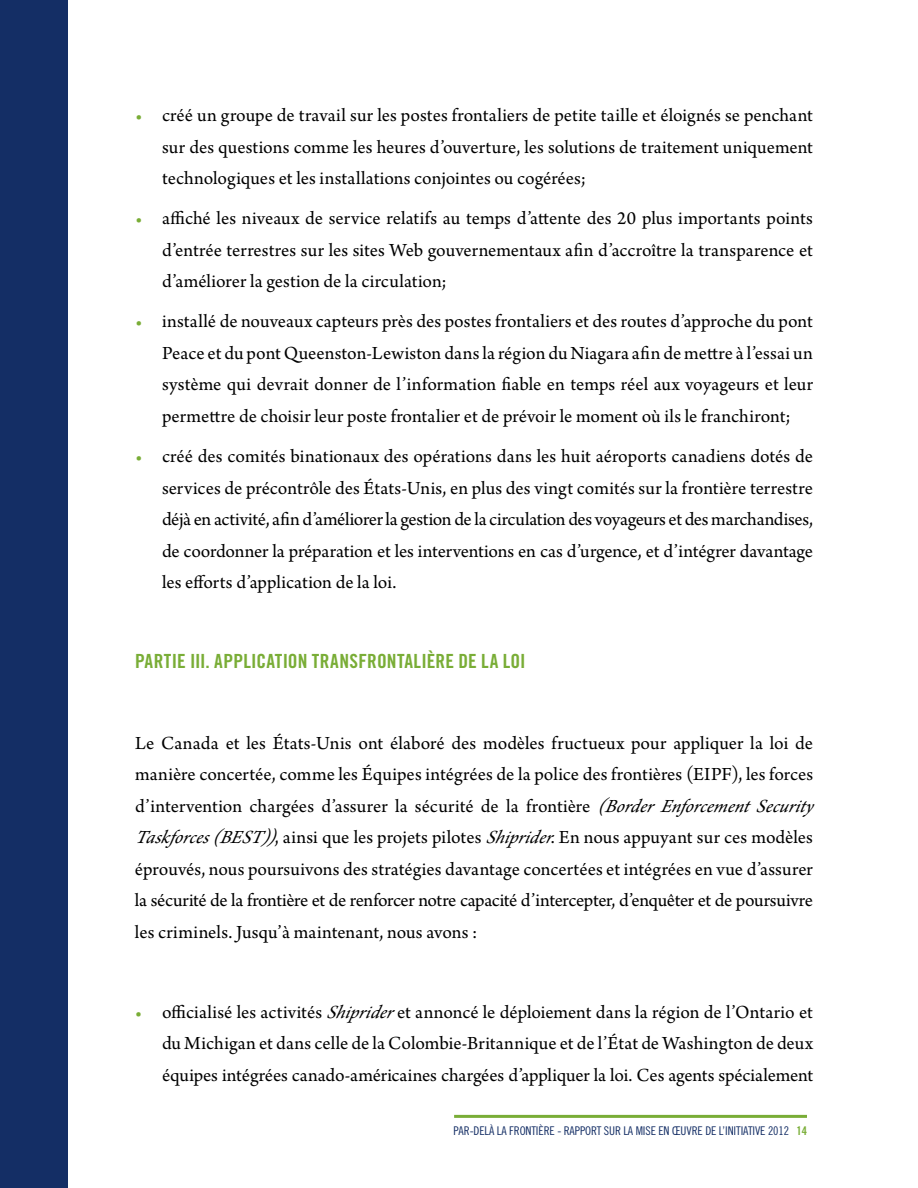
<style>
.page{position:relative;width:918px;height:1188px;background:#fff}
.page>*{position:absolute;margin:0;border:0;box-sizing:border-box;transform-origin:0 0}
.t1{font:19.5px/31.5px "Arno Pro";color:#000;text-align:justify}
.t2{font:19.5px "Trade Gothic Bold Cond Twenty";letter-spacing:.01em;color:#79ad36}
.t3{font:12px "Trade Gothic Cond Eighteen";letter-spacing:-.01em;color:#142e65}
.s1{color:#79ad36}
.s2{font-style:italic}
.s3{font-family:"Trade Gothic Bold Cond Twenty";color:#79ad36}
</style>
<div class="page">
<hr style="left:454px;top:1115px;width:353px;height:3px;background:#79ad36">
<div style="left:0;top:0;width:68px;height:1188px;background:#142e65"></div>
<p class="t1" style="left:162px;top:101px;width:652px;text-indent:-27px"><span class="s1">•</span> créé un groupe de travail sur les postes frontaliers de petite taille et éloignés se penchant sur des questions comme les heures d’ouverture, les solutions de traitement uniquement technologiques et les installations conjointes ou cogérées;</p>
<p class="t1" style="left:162px;top:204px;width:652px;text-indent:-27px"><span class="s1">•</span> affiché les niveaux de service relatifs au temps d’attente des 20 plus importants points d’entrée terrestres sur les sites Web gouvernementaux afin d’accroître la transparence et d’améliorer la gestion de la circulation;</p>
<p class="t1" style="left:162px;top:307px;width:653px;text-indent:-27px"><span class="s1">•</span> installé de nouveaux capteurs près des postes frontaliers et des routes d’approche du pont Peace et du pont Queenston-Lewiston dans la région du Niagara afin de mettre à l’essai un système qui devrait donner de l’information fiable en temps réel aux voyageurs et leur permettre de choisir leur poste frontalier et de prévoir le moment où ils le franchiront;</p>
<p class="t1" style="left:162px;top:441px;width:653px;text-indent:-27px"><span class="s1">•</span> créé des comités binationaux des opérations dans les huit aéroports canadiens dotés de services de précontrôle des États-Unis, en plus des vingt comités sur la frontière terrestre déjà en activité, afin d’améliorer la gestion de la circulation des voyageurs et des marchandises, de coordonner la préparation et les interventions en cas d’urgence, et d’intégrer davantage les efforts d’application de la loi.</p>
<p class="t2" style="left:135px;top:650px;width:392px">PARTIE III. APPLICATION TRANSFRONTALIÈRE DE LA LOI</p>
<p class="t1" style="left:135px;top:728px;width:680px">Le Canada et les États-Unis ont élaboré des modèles fructueux pour appliquer la loi de manière concertée, comme les Équipes intégrées de la police des frontières (EIPF), les forces d’intervention chargées d’assurer la sécurité de la frontière <span class="s2">(BorderEnforcementSecurity Taskforces(BEST))</span>, ainsi que les projets pilotes <span class="s2">Shiprider</span>. En nous appuyant sur ces modèles éprouvés, nous poursuivons des stratégies davantage concertées et intégrées en vue d’assurer la sécurité de la frontière et de renforcer notre capacité d’intercepter, d’enquêter et de poursuivre les criminels. Jusqu’à maintenant, nous avons :</p>
<p class="t1" style="left:162px;top:997px;width:653px;text-indent:-27px"><span class="s1">•</span> officialisé les activités <span class="s2">Shiprider</span>et annoncé le déploiement dans la région de l’Ontario et du Michigan et dans celle de la Colombie-Britannique et de l’État de Washington de deux équipes intégrées canado-américaines chargées d’appliquer la loi. Ces agents spécialement</p>
<p class="t3" style="left:454px;top:1123px;width:355px">PAR-DELÀ LA FRONTIÈRE - RAPPORT SUR LA MISE EN ŒUVRE DE L’INITIATIVE 2012 <span class="s3">14</span></p>
</div>
